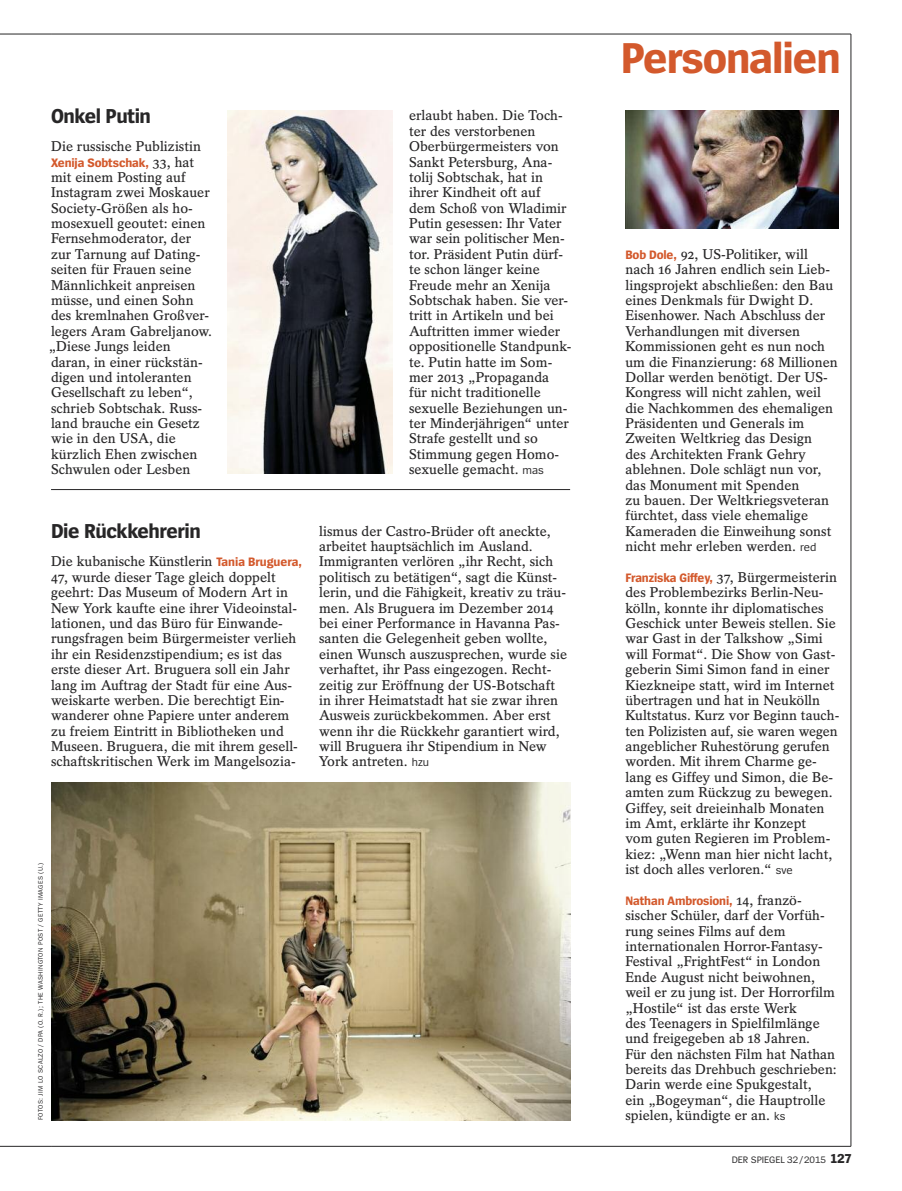
<style>
.page{position:relative;width:902px;height:1191px;background:#fff}
.page>*{position:absolute;margin:0;border:0;box-sizing:border-box;transform-origin:0 0}
.t1{font:700 45px "Spiegel Sans";letter-spacing:-.025em;color:#d3592c}
.t2{font:700 21px "Spiegel Sans";letter-spacing:-.02em;color:#272627}
.t3{font:600 14.1px/15.5px "Spiegel Serif";color:#272627}
.t4{font:700 12.75px "Spiegel Sans";letter-spacing:-.01em;color:#d3592c}
.t5{font:9.75px "Spiegel Sans";letter-spacing:-.005em;color:#272627}
.t6{font:6.75px "Spiegel Sans";letter-spacing:.05em;color:#272627}
.s1{font-family:"Spiegel Serif";font-weight:600;font-size:14.1px;color:#272627}
.s2{font-family:"Spiegel Sans";font-weight:400;font-size:11.7px}
.s3{font-family:"Spiegel Sans";font-weight:700;font-size:12.75px;color:#d3592c}
.s4{font-weight:700;font-size:13.5px}
</style>
<div class="page">
<hr style="left:51px;top:34px;width:799px;height:1px;background:#272627">
<hr style="left:0;top:34px;width:51px;height:1px;background:#272627">
<hr style="left:850px;top:34px;width:1px;height:1112px;background:#272627">
<hr style="left:0;top:1146px;width:51px;height:1px;background:#272627">
<hr style="left:51px;top:1146px;width:799px;height:1px;background:#272627">
<img style="left:625px;top:110px;width:213px;height:118px">
<hr style="left:51px;top:489px;width:519px;height:1px;background:#272627">
<hr style="left:0;top:34px;width:1px;height:778px;background:#fff">
<svg style="left:51px;top:782px;width:519px;height:338px;background:#9b8f6f"></svg>
<svg style="left:227px;top:110px;width:165px;height:363px"></svg>
<h2 class="t2" style="left:51px;top:108px;width:101px">Onkel Putin</h2>
<p class="t3" style="left:51px;top:140px;width:151px">Die russische Publizistin</p>
<p class="t4" style="left:51px;top:158px;width:145px">Xenija Sobtschak, <span class="s1">33, hat</span></p>
<p class="t3" style="left:49px;top:171px;width:165px">mit einem Posting auf<br>Instagram zwei Moskauer<br>Society-Größen als ho&shy;mosexuell geoutet: einen<br>Fernsehmoderator, der zur Tarnung auf Dating&shy;seiten für Frauen seine<br>Männlichkeit anpreisen müsse, und einen Sohn des kremlnahen Großver&shy;legers Aram Gabreljanow. „Diese Jungs leiden daran, in einer rückstän&shy;digen und intoleranten<br>Gesellschaft zu leben“, schrieb Sobtschak. Russ&shy;land brauche ein Gesetz wie in den USA, die kürzlich Ehen zwischen<br>Schwulen oder Lesben</p>
<p class="t3" style="left:409px;top:109px;width:164px">erlaubt haben. Die Toch&shy;ter des verstorbenen<br>Oberbürgermeisters von<br>Sankt Petersburg, Ana&shy;tolij Sobtschak, hat in ihrer Kindheit oft auf<br>dem Schoß von Wladimir<br>Putin gesessen: Ihr Vater war sein politischer Men&shy;tor. Präsident Putin dürf&shy;te schon länger keine<br>Freude mehr an Xenija<br>Sobtschak haben. Sie ver&shy;tritt in Artikeln und bei<br>Auftritten immer wieder oppositionelle Standpunk&shy;te. Putin hatte im Som&shy;mer 2013 „Propaganda<br>für nicht traditionelle sexuelle Beziehungen un&shy;ter Minderjährigen“ unter<br>Strafe gestellt und so<br>Stimmung gegen Homo&shy;sexuelle gemacht. <span class="s2">mas</span></p>
<h2 class="t2" style="left:51px;top:523px;width:151px">Die Rückkehrerin</h2>
<p class="t3" style="left:51px;top:555px;width:252px">Die kubanische Künstlerin <span class="s3">Tania Bruguera, </span>47, wurde dieser Tage gleich doppelt geehrt: Das Museum of Modern Art in New York kaufte eine ihrer Videoinstal&shy;lationen, und das Büro für Einwande&shy;rungsfragen beim Bürgermeister verlieh ihr ein Residenzstipendium; es ist das erste dieser Art. Bruguera soll ein Jahr lang im Auftrag der Stadt für eine Aus&shy;weiskarte werben. Die berechtigt Ein&shy;wanderer ohne Papiere unter anderem zu freiem Eintritt in Bibliotheken und Museen. Bruguera, die mit ihrem gesell&shy;schaftskritischen Werk im Mangelsozia-</p>
<p class="t3" style="left:319px;top:524px;width:249px">lismus der Castro-Brüder oft aneckte, arbeitet hauptsächlich im Ausland.<br>Immigranten verlören „ihr Recht, sich politisch zu betätigen“, sagt die Künst&shy;lerin, und die Fähigkeit, kreativ zu träu&shy;men. Als Bruguera im Dezember 2014 bei einer Performance in Havanna Pas&shy;santen die Gelegenheit geben wollte, einen Wunsch auszusprechen, wurde sie verhaftet, ihr Pass eingezogen. Recht&shy;zeitig zur Eröffnung der US-Botschaft in ihrer Heimatstadt hat sie zwar ihren Ausweis zurückbekommen. Aber erst wenn ihr die Rückkehr garantiert wird, will Bruguera ihr Stipendium in New York antreten. <span class="s2">hzu</span></p>
<p class="t6" style="left:38px;top:1120px;width:259px;rotate:-90deg">FOTOS: JIM LO SCALZO / DPA (O. R.); THE WASHINGTON POST / GETTY IMAGES (U.)</p>
<h1 class="t1" style="left:621px;top:41px;width:221px">Personalien</h1>
<p class="t3" style="left:625px;top:248px;width:214px"><span class="s3">Bob Dole,</span> 92, US-Politiker, will nach 16 Jahren endlich sein Lieb&shy;lingsprojekt abschließen: den Bau eines Denkmals für Dwight D.<br>Eisenhower. Nach Abschluss der<br>Verhandlungen mit diversen<br>Kommissionen geht es nun noch um die Finanzierung: 68 Millionen<br>Dollar werden benötigt. Der US-<br>Kongress will nicht zahlen, weil die Nachkommen des ehemaligen<br>Präsidenten und Generals im<br>Zweiten Weltkrieg das Design<br>des Architekten Frank Gehry ablehnen. Dole schlägt nun vor, das Monument mit Spenden<br>zu bauen. Der Weltkriegsveteran fürchtet, dass viele ehemalige<br>Kameraden die Einweihung sonst nicht mehr erleben werden. <span class="s2">red</span></p>
<p class="t3" style="left:625px;top:571px;width:215px"><span class="s3">Franziska Giffey,</span> 37, Bürgermeisterin des Problembezirks Berlin-Neu&shy;kölln, konnte ihr diplomatisches<br>Geschick unter Beweis stellen. Sie war Gast in der Talkshow „Simi will Format“. Die Show von Gast&shy;geberin Simi Simon fand in einer<br>Kiezkneipe statt, wird im Internet übertragen und hat in Neukölln<br>Kultstatus. Kurz vor Beginn tauch&shy;ten Polizisten auf, sie waren wegen angeblicher Ruhestörung gerufen worden. Mit ihrem Charme ge&shy;lang es Giffey und Simon, die Be&shy;amten zum Rückzug zu bewegen.<br>Giffey, seit dreieinhalb Monaten im Amt, erklärte ihr Konzept<br>vom guten Regieren im Problem&shy;kiez: „Wenn man hier nicht lacht, ist doch alles verloren.“ <span class="s2">sve</span></p>
<p class="t4" style="left:625px;top:896px;width:178px">Nathan Ambrosioni, <span class="s1">14, franzö-</span></p>
<p class="t3" style="left:625px;top:909px;width:213px">sischer Schüler, darf der Vorfüh&shy;rung seines Films auf dem internationalen Horror-Fantasy-<br>Festival „FrightFest“ in London<br>Ende August nicht beiwohnen, weil er zu jung ist. Der Horrorfilm „Hostile“ ist das erste Werk<br>des Teenagers in Spielfilmlänge und freigegeben ab 18 Jahren.<br>Für den nächsten Film hat Nathan bereits das Drehbuch geschrieben:<br>Darin werde eine Spukgestalt,<br>ein „Bogeyman“, die Hauptrolle spielen, kündigte er an. <span class="s2">ks</span></p>
<p class="t5" style="left:731px;top:1156px;width:121px">DER SPIEGEL 32/2015 <span class="s4">127</span></p>
</div>
